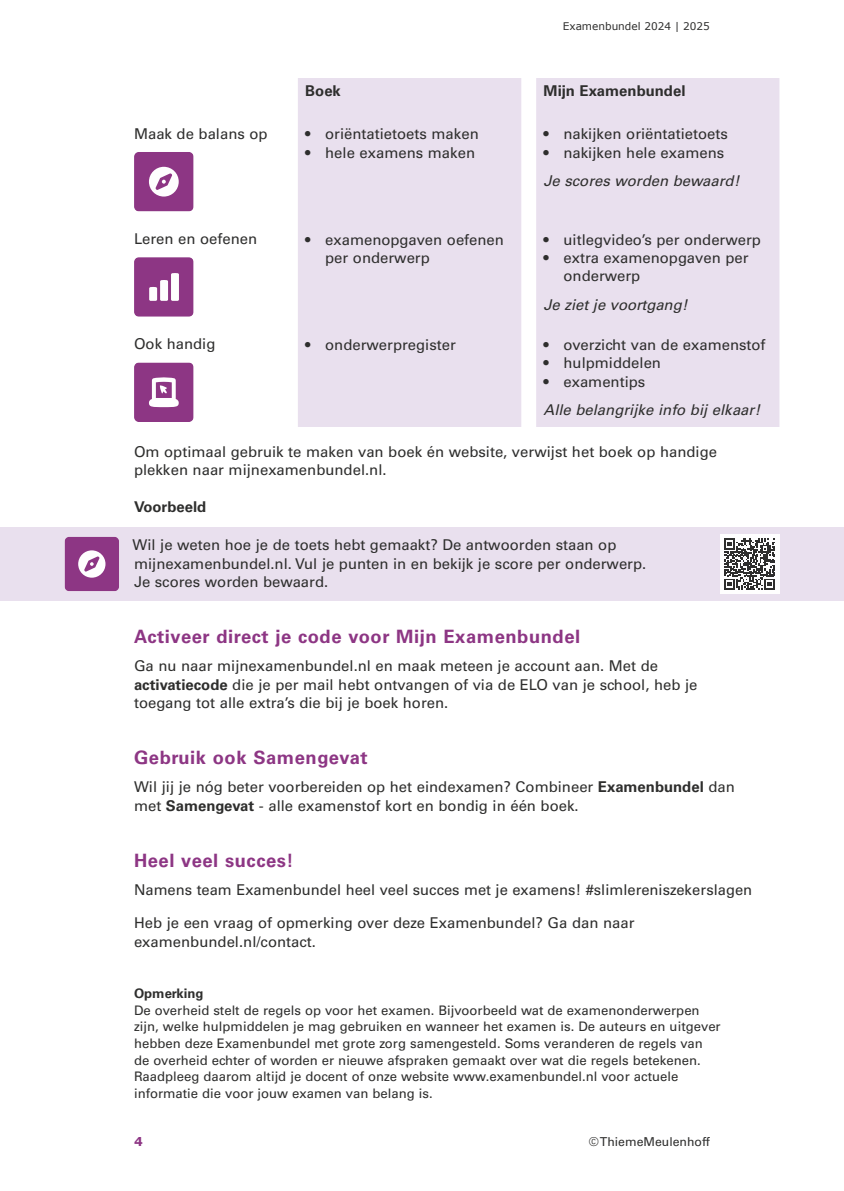
<style>
.page{position:relative;width:844px;height:1191px;background:#fff}
.page>*{position:absolute;margin:0;border:0;box-sizing:border-box;transform-origin:0 0}
.t1{font:700 18.38px "Univers LT Std";letter-spacing:.03em;color:#8d3684}
.t2{font:14.88px/18.4px "Univers LT Std";color:#2e2e2d}
.t3{font:italic 14.88px "Univers LT Std";color:#2e2e2d}
.t4{font:700 14.88px "Univers LT Std";color:#2e2e2d}
.t5{font:13.12px/16.6px "Univers LT Std";color:#2e2e2d}
.t6{font:700 13.12px "Univers LT Std";color:#2e2e2d}
.t7{font:12.25px "Univers LT Std";color:#2e2e2d}
.t8{font:700 12.25px "Verdana";color:#8d3684}
.t9{font:10.5px "Verdana";color:#2e2e2d}
.s1{font-weight:700}
</style>
<div class="page">
<hr style="left:843px;top:0;width:1px;height:99px;background:#caaed0">
<div style="left:0;top:527px;width:843px;height:74px;background:#e9e0ee"></div>
<div style="left:298px;top:78px;width:481px;height:349px;background:#e9e0ee"></div>
<svg style="left:134px;top:152px;width:59px;height:59px;background:#a05798"></svg>
<svg style="left:134px;top:257px;width:59px;height:60px;background:#9e5597"></svg>
<svg style="left:134px;top:362px;width:59px;height:60px;background:#9f5697"></svg>
<svg style="left:64px;top:537px;width:55px;height:54px;background:#a15999"></svg>
<div style="left:719px;top:534px;width:60px;height:60px;background:#fefefe"></div>
<svg style="left:724px;top:538px;width:51px;height:51px"></svg>
<p class="t9" style="left:562px;top:19px;width:149px">Examenbundel 2024 | 2025</p>
<p class="t4" style="left:305px;top:82px;width:37px">Boek</p>
<p class="t4" style="left:543px;top:82px;width:143px">Mijn Examenbundel</p>
<p class="t2" style="left:134px;top:124px;width:135px">Maak de balans op</p>
<p class="t2" style="left:305px;top:125px;width:175px">• oriëntatietoets maken</p>
<p class="t2" style="left:305px;top:143px;width:171px">• hele examens maken</p>
<p class="t2" style="left:543px;top:125px;width:186px">• nakijken oriëntatietoets</p>
<p class="t2" style="left:543px;top:143px;width:182px">• nakijken hele examens</p>
<p class="t3" style="left:543px;top:172px;width:197px">Je scores worden bewaard!</p>
<p class="t2" style="left:134px;top:230px;width:125px">Leren en oefenen</p>
<p class="t2" style="left:325px;top:230px;width:180px;text-indent:-20px">• examenopgaven oefenen per onderwerp</p>
<p class="t2" style="left:543px;top:230px;width:219px">• uitlegvideo’s per onderwerp</p>
<p class="t2" style="left:563px;top:248px;width:186px;text-indent:-20px">• extra examenopgaven per onderwerp</p>
<p class="t3" style="left:543px;top:295px;width:145px">Je ziet je voortgang!</p>
<p class="t2" style="left:134px;top:335px;width:83px">Ook handig</p>
<p class="t2" style="left:305px;top:335px;width:152px">• onderwerpregister</p>
<p class="t2" style="left:543px;top:335px;width:223px">• overzicht van de examenstof</p>
<p class="t2" style="left:543px;top:354px;width:119px">• hulpmiddelen</p>
<p class="t2" style="left:543px;top:372px;width:103px">• examentips</p>
<p class="t3" style="left:543px;top:401px;width:218px">Alle belangrijke info bij elkaar!</p>
<p class="t2" style="left:134px;top:442px;width:584px">Om optimaal gebruik te maken van boek én website, verwijst het boek op handige plekken naar mijnexamenbundel.nl.</p>
<p class="t4" style="left:134px;top:498px;width:74px">Voorbeeld</p>
<p class="t2" style="left:132px;top:536px;width:515px">Wil je weten hoe je de toets hebt gemaakt? De antwoorden staan op mijnexamenbundel.nl. Vul je punten in en bekijk je score per onderwerp.<br>Je scores worden bewaard.</p>
<p class="t1" style="left:134px;top:625px;width:447px">Activeer direct je code voor Mijn Examenbundel</p>
<p class="t2" style="left:134px;top:657px;width:564px">Ga nu naar mijnexamenbundel.nl en maak meteen je account aan. Met de <span class="s1">activatiecode</span> die je per mail hebt ontvangen of via de ELO van je school, heb je toegang tot alle extra’s die bij je boek horen.</p>
<p class="t1" style="left:134px;top:746px;width:235px">Gebruik ook Samengevat</p>
<p class="t2" style="left:134px;top:778px;width:602px">Wil jij je nóg beter voorbereiden op het eindexamen? Combineer <span class="s1">Examenbundel</span> dan met <span class="s1">Samengevat</span> - alle examenstof kort en bondig in één boek.</p>
<p class="t1" style="left:134px;top:849px;width:161px">Heel veel succes!</p>
<p class="t2" style="left:134px;top:880px;width:619px">Namens team Examenbundel heel veel succes met je examens! #slimlereniszekerslagen</p>
<p class="t2" style="left:134px;top:914px;width:502px">Heb je een vraag of opmerking over deze Examenbundel? Ga dan naar examenbundel.nl/contact.</p>
<p class="t6" style="left:134px;top:985px;width:71px">Opmerking</p>
<p class="t5" style="left:134px;top:1001px;width:588px">De overheid stelt de regels op voor het examen. Bijvoorbeeld wat de examenonderwerpen zijn, welke hulpmiddelen je mag gebruiken en wanneer het examen is. De auteurs en uitgever hebben deze Examenbundel met grote zorg samengesteld. Soms veranderen de regels van de overheid echter of worden er nieuwe afspraken gemaakt over wat die regels betekenen.<br>Raadpleeg daarom altijd je docent of onze website www.examenbundel.nl voor actuele informatie die voor jouw examen van belang is.</p>
<p class="t8" style="left:134px;top:1133px;width:10px">4</p>
<p class="t7" style="left:588px;top:1134px;width:122px">© ThiemeMeulenhoff</p>
</div>
